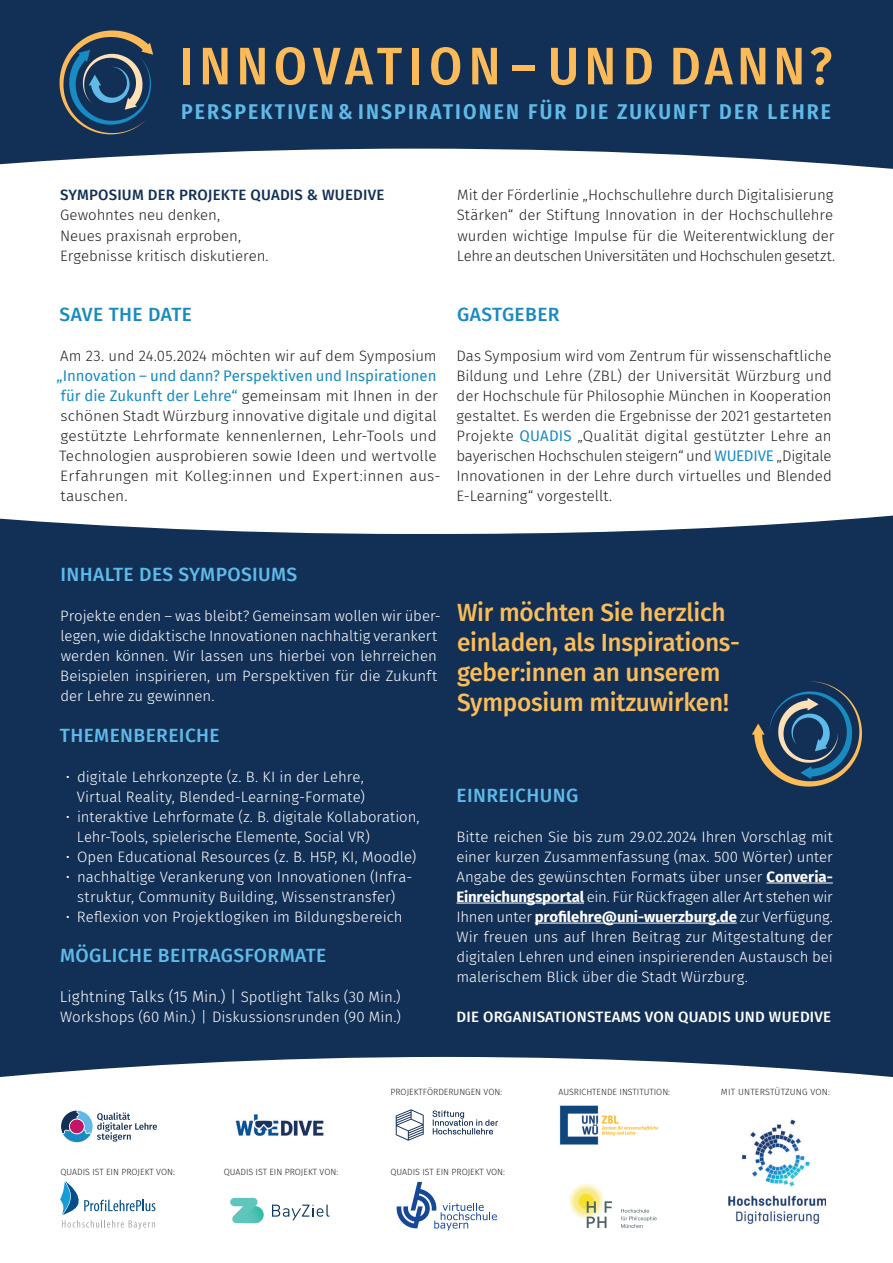
<style>
.page{position:relative;width:893px;height:1263px;background:#fff}
.page>*{position:absolute;margin:0;border:0;box-sizing:border-box;transform-origin:0 0}
.t1{font:500 52.8px "Fira Sans Condensed";letter-spacing:.1em;color:#fcbb58}
.t2{font:500 24.9px/30px "Fira Sans";letter-spacing:-.01em;color:#fcbc57}
.t3{font:600 21.45px "Fira Sans Condensed";letter-spacing:.1em;color:#60bae8}
.t4{font:500 19.2px "Fira Sans";letter-spacing:.02em;color:#5fbbe9}
.t5{font:500 19.2px "Fira Sans";letter-spacing:.02em;color:#198bc0}
.t6{font:300 15.75px "Fira Sans";color:#fff}
.t7{font:300 15px/20.1px "Fira Sans";color:#fff}
.t8{font:300 15px/20.1px "Fira Sans";color:#231f20}
.t9{font:500 15px "Fira Sans";letter-spacing:.015em;color:#fff}
.t10{font:500 15px "Fira Sans";letter-spacing:.015em;color:#123056}
.t11{font:300 9px "Fira Sans";color:#231f20}
.t12{font:300 9px "Fira Sans";letter-spacing:.02em;color:#231f20}
.s1{font-weight:400;color:#198bc0}
.s2{font-size:15px}
.s3{font-weight:700}
</style>
<div class="page">
<div style="left:0;top:534px;width:893px;height:523px;background:#123056"></div>
<svg style="left:0;top:1057px;width:893px;height:174px"></svg>
<svg style="left:752px;top:681px;width:110px;height:106px;background:#354f67"></svg>
<svg style="left:397px;top:1182px;width:100px;height:48px"></svg>
<svg style="left:272px;top:1204px;width:57px;height:16px"></svg>
<svg style="left:230px;top:1198px;width:34px;height:25px"></svg>
<img style="left:244px;top:1206px;width:20px;height:17px">
<svg style="left:60px;top:1181px;width:95px;height:49px"></svg>
<svg style="left:60px;top:1110px;width:97px;height:33px"></svg>
<svg style="left:396px;top:1109px;width:102px;height:32px"></svg>
<img style="left:556px;top:1176px;width:62px;height:55px">
<img style="left:559px;top:1176px;width:55px;height:4px">
<img style="left:559px;top:1179px;width:50px;height:50px">
<img style="left:607px;top:1180px;width:7px;height:49px">
<svg style="left:587px;top:1201px;width:70px;height:27px"></svg>
<img style="left:223px;top:1105px;width:112px;height:40px">
<img style="left:559px;top:1104px;width:106px;height:42px">
<img style="left:728px;top:1117px;width:98px;height:110px">
<div style="left:0;top:0;width:893px;height:208px;background:#123056"></div>
<svg style="left:60px;top:30px;width:93px;height:104px"></svg>
<svg style="left:0;top:149px;width:893px;height:385px"></svg>
<hr style="left:766px;top:883px;width:67px;height:1px;background:#fff">
<hr style="left:456px;top:903px;width:128px;height:1px;background:#fff">
<hr style="left:535px;top:923px;width:202px;height:1px;background:#fff">
<div style="left:324px;top:492px;width:112px;height:18px;background:#fff"></div>
<h1 class="t1" style="left:180px;top:24px;width:654px">INNOVATION– UND DANN?</h1>
<h3 class="t3" style="left:181px;top:94px;width:651px">PERSPEKTIVEN&amp; INSPIRATIONEN FÜR DIE ZUKUNFT DER LEHRE</h3>
<p class="t10" style="left:60px;top:183px;width:326px">SYMPOSIUM DER PROJEKTE QUADIS &amp; WUEDIVE</p>
<p class="t8" style="left:60px;top:205px;width:210px">Gewohntes neu denken,<br>Neues praxisnah erproben,<br>Ergebnisse kritisch diskutieren.</p>
<p class="t8" style="left:457px;top:185px;width:380px">Mit der Förderlinie „Hochschullehre durch Digitalisierung Stärken“ der Stiftung Innovation in der Hochschullehre wurden wichtige Impulse für die Weiterentwicklung der Lehre an deutschen Universitäten und Hochschulen gesetzt.</p>
<p class="t5" style="left:60px;top:299px;width:134px">SAVE THE DATE</p>
<p class="t8" style="left:60px;top:345px;width:378px">Am 23. und 24.05.2024 möchten wir auf dem Symposium</p>
<p class="t8" style="left:57px;top:365px;width:386px"><span class="s1">„Innovation – und dann? Perspektiven und Inspirationen für die Zukunft der Lehre“</span> gemeinsam mit Ihnen in der schönen Stadt Würzburg innovative digitale und digital gestützte Lehrformate kennenlernen, Lehr-Tools und Technologien ausprobieren sowie Ideen und wertvolle Erfahrungen mit Kolleg:innen und Expert:innen aus&shy;tauschen.</p>
<p class="t5" style="left:457px;top:299px;width:104px">GASTGEBER</p>
<p class="t8" style="left:456px;top:345px;width:377px;text-align:justify">Das Symposium wird vom Zentrum für wissenschaftliche Bildung und Lehre (ZBL) der Universität Würzburg und der Hochschule für Philosophie München in Kooperation gestaltet. Es werden die Ergebnisse der 2021 gestarteten Projekte <span class="s1">QUADIS</span> „Qualität digital gestützter Lehre an bayerischen Hochschulen steigern“ und <span class="s1">WUEDIVE</span> „Digitale Innovationen in der Lehre durch virtuelles und Blended E-Learning“ vorgestellt.</p>
<p class="t4" style="left:60px;top:559px;width:238px">INHALTE DES SYMPOSIUMS</p>
<p class="t7" style="left:60px;top:606px;width:382px">Projekte enden – was bleibt? Gemeinsam wollen wir über&shy;legen, wie didaktische Innovationen nachhaltig verankert werden können. Wir lassen uns hierbei von lehrreichen Beispielen inspirieren, um Perspektiven für die Zukunft der Lehre zu gewinnen.</p>
<p class="t4" style="left:60px;top:719px;width:161px">THEMENBEREICHE</p>
<p class="t7" style="left:66px;top:766px;width:301px;text-align:right">• digitale Lehrkonzepte (z. B. KI in der Lehre,<br>Virtual Reality, Blended-Learning-Formate)</p>
<p class="t7" style="left:77px;top:806px;width:344px;text-indent:-11px">• interaktive Lehrformate (z. B. digitale Kollaboration,<br>Lehr-Tools, spielerische Elemente, Social VR)</p>
<p class="t7" style="left:66px;top:846px;width:352px">• Open Educational Resources (z. B. H5P, KI, Moodle)</p>
<p class="t7" style="left:66px;top:866px;width:348px;text-align:center">• nachhaltige Verankerung von Innovationen (Infra&shy;struktur, Community Building, Wissenstransfer)</p>
<p class="t7" style="left:66px;top:906px;width:338px">• Reflexion von Projektlogiken im Bildungsbereich</p>
<p class="t4" style="left:60px;top:940px;width:268px">MÖGLICHE BEITRAGSFORMATE</p>
<p class="t6" style="left:60px;top:985px;width:342px">Lightning Talks (15 Min.) | <span class="s2">Spotlight Talks (30 Min.)</span></p>
<p class="t7" style="left:60px;top:1007px;width:343px">Workshops (60 Min.) | Diskussionsrunden (90 Min.)</p>
<h2 class="t2" style="left:457px;top:596px;width:284px">Wir möchten Sie herzlich einladen, als Inspirations&shy;geber:innen an unserem<br>Symposium mitzuwirken!</h2>
<p class="t4" style="left:457px;top:779px;width:123px">EINREICHUNG</p>
<p class="t7" style="left:456px;top:826px;width:378px;text-align:justify">Bitte reichen Sie bis zum 29.02.2024 Ihren Vorschlag mit einer kurzen Zusammenfassung (max. 500 Wörter) unter Angabe des gewünschten Formats über unser <span class="s3">Converia-Einreichungsportal</span> ein. Für Rückfragen aller Art stehen wir Ihnen unter <span class="s3">profilehre@uni-wuerzburg.de</span> zur Verfügung.<br>Wir freuen uns auf Ihren Beitrag zur Mitgestaltung der digitalen Lehren und einen inspirierenden Austausch bei malerischem Blick über die Stadt Würzburg.</p>
<p class="t9" style="left:457px;top:1005px;width:376px">DIE ORGANISATIONSTEAMS VON QUADIS UND WUEDIVE</p>
<p class="t11" style="left:60px;top:1165px;width:116px">QUADIS IST EIN PROJEKT VON:</p>
<p class="t11" style="left:390px;top:1085px;width:113px">PROJEKTFÖRDERUNGEN VON:</p>
<p class="t11" style="left:558px;top:1085px;width:113px">AUSRICHTENDE INSTITUTION:</p>
<p class="t11" style="left:224px;top:1165px;width:116px">QUADIS IST EIN PROJEKT VON:</p>
<p class="t11" style="left:390px;top:1165px;width:116px">QUADIS IST EIN PROJEKT VON:</p>
<p class="t12" style="left:721px;top:1085px;width:111px">MIT UNTERSTÜTZUNG VON:</p>
</div>
